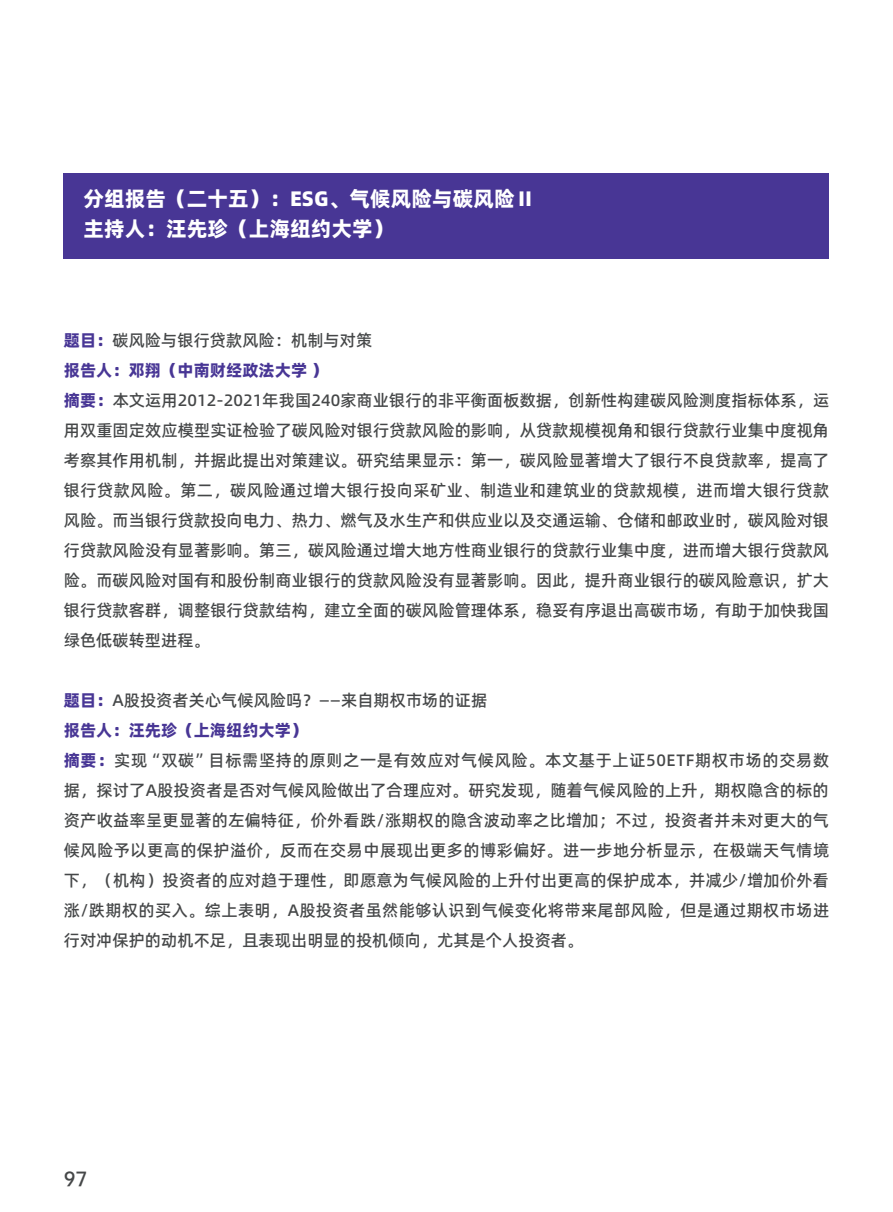
<style>
.page{position:relative;width:893px;height:1212px;background:#fff}
.page>*{position:absolute;margin:0;border:0;box-sizing:border-box;transform-origin:0 0}
.t1{font:21px/30px "Alibaba Pu Hui Ti 2 105 Heavy";color:#fff}
.t2{font:18px "OPPO Sans B";color:#454748}
.t3{font:16.5px/30px "Alibaba Pu Hui Ti 2 65 Medium";color:#454748;text-align:justify}
.t4{font:16.5px "Alibaba Pu Hui Ti 2 105 Heavy";color:#483695}
.s1{font-family:"Alibaba Pu Hui Ti 2 105 Heavy";color:#483695}
</style>
<div class="page">
<div style="left:64px;top:173px;width:765px;height:85px;background:#483695"></div>
<p class="t1" style="left:83px;top:183px;width:454px">分组报告（二十五）：ESG、气候风险与碳风险Ⅱ主持人：汪先珍（上海纽约大学）</p>
<p class="t3" style="left:64px;top:325px;width:310px"><span class="s1">题目：</span>碳风险与银行贷款风险：机制与对策</p>
<p class="t4" style="left:64px;top:357px;width:266px">报告人：邓翔（中南财经政法大学 ）</p>
<p class="t3" style="left:64px;top:385px;width:767px"><span class="s1">摘要：</span>本文运用2012-2021年我国240家商业银行的非平衡面板数据，创新性构建碳风险测度指标体系，运用双重固定效应模型实证检验了碳风险对银行贷款风险的影响，从贷款规模视角和银行贷款行业集中度视角考察其作用机制，并据此提出对策建议。研究结果显示：第一，碳风险显著增大了银行不良贷款率，提高了银行贷款风险。第二，碳风险通过增大银行投向采矿业、制造业和建筑业的贷款规模，进而增大银行贷款风险。而当银行贷款投向电力、热力、燃气及水生产和供应业以及交通运输、仓储和邮政业时，碳风险对银行贷款风险没有显著影响。第三，碳风险通过增大地方性商业银行的贷款行业集中度，进而增大银行贷款风险。而碳风险对国有和股份制商业银行的贷款风险没有显著影响。因此，提升商业银行的碳风险意识，扩大银行贷款客群，调整银行贷款结构，建立全面的碳风险管理体系，稳妥有序退出高碳市场，有助于加快我国绿色低碳转型进程。</p>
<p class="t3" style="left:64px;top:685px;width:425px"><span class="s1">题目：</span>A股投资者关心气候风险吗？——来自期权市场的证据</p>
<p class="t4" style="left:64px;top:717px;width:245px">报告人：汪先珍（上海纽约大学）</p>
<p class="t3" style="left:64px;top:745px;width:767px"><span class="s1">摘要：</span>实现“双碳”目标需坚持的原则之一是有效应对气候风险。本文基于上证50ETF期权市场的交易数据，探讨了A股投资者是否对气候风险做出了合理应对。研究发现，随着气候风险的上升，期权隐含的标的资产收益率呈更显著的左偏特征，价外看跌/涨期权的隐含波动率之比增加；不过，投资者并未对更大的气候风险予以更高的保护溢价，反而在交易中展现出更多的博彩偏好。进一步地分析显示，在极端天气情境下，（机构）投资者的应对趋于理性，即愿意为气候风险的上升付出更高的保护成本，并减少/增加价外看涨/跌期权的买入。综上表明，A股投资者虽然能够认识到气候变化将带来尾部风险，但是通过期权市场进行对冲保护的动机不足，且表现出明显的投机倾向，尤其是个人投资者。</p>
<p class="t2" style="left:64px;top:1163px;width:25px">97</p>
</div>
